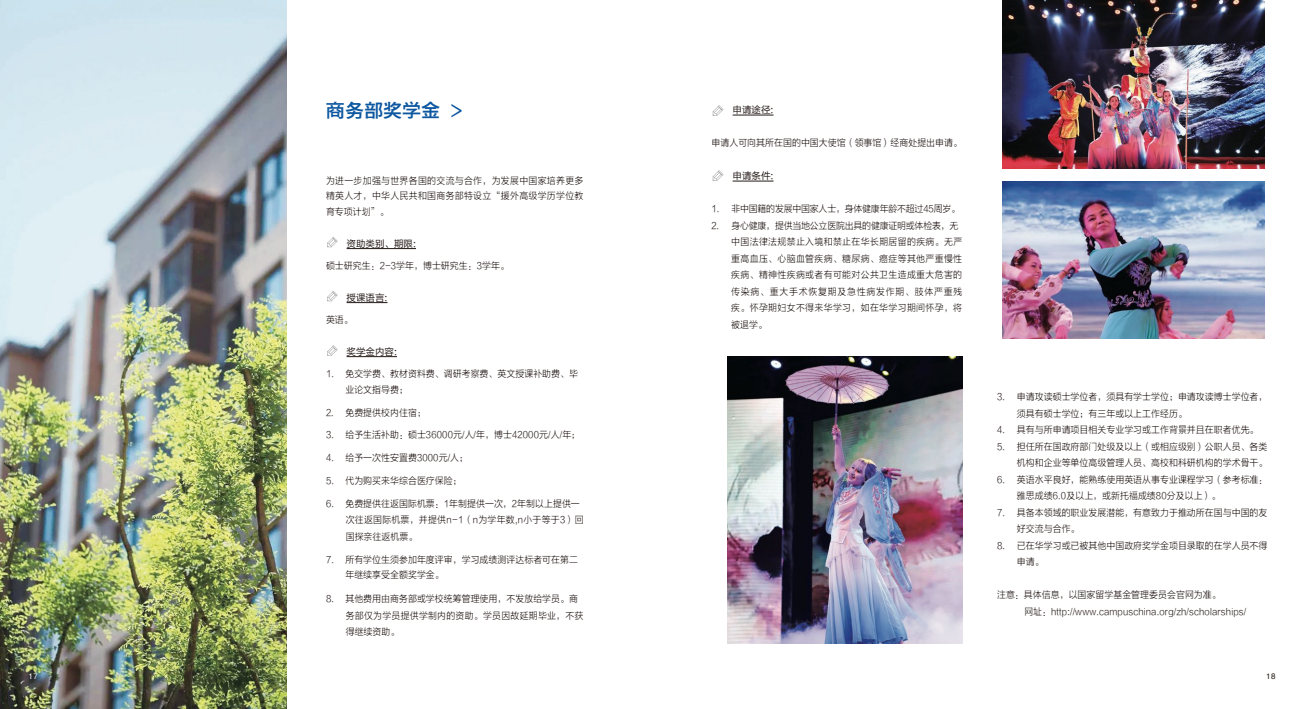
<style>
.page{position:relative;width:1304px;height:709px;background:#fff}
.page>*{position:absolute;margin:0;border:0;box-sizing:border-box;transform-origin:0 0}
.t1{font:19px "FZYDZHJW GB1 0";color:#0c57a0}
.t2{font:9.5px/16.5px "FZLTXHK";color:#231916;scale:.94 1}
.t3{font:9.5px/16.5px "FZLTXHK";letter-spacing:.035em;color:#231916;scale:.94 1}
.t4{font:9.5px "FZLTHJW GB1 0";color:#231916}
.t5{font:9.5px "FZLTXHK";letter-spacing:-.025em;color:#231916;scale:.94 1}
.t6{font:8px "Helvetica";color:#231916}
.t7{font:8px "Helvetica";color:#fff}
</style>
<div class="page">
<hr style="left:347px;top:248px;width:69px;height:1px;background:#231916">
<hr style="left:347px;top:302px;width:40px;height:1px;background:#231916">
<hr style="left:347px;top:356px;width:50px;height:1px;background:#231916">
<svg style="left:327px;top:237px;width:11px;height:10px"></svg>
<svg style="left:327px;top:291px;width:11px;height:10px"></svg>
<svg style="left:327px;top:345px;width:11px;height:11px"></svg>
<img style="left:0;top:0;width:287px;height:709px">
<hr style="left:733px;top:115px;width:40px;height:1px;background:#231916">
<hr style="left:733px;top:181px;width:40px;height:1px;background:#231916">
<svg style="left:713px;top:105px;width:10px;height:11px"></svg>
<svg style="left:713px;top:170px;width:10px;height:11px"></svg>
<img style="left:1002px;top:0;width:263px;height:168px">
<img style="left:727px;top:356px;width:235px;height:287px">
<img style="left:1002px;top:182px;width:263px;height:156px">
<p class="t7" style="left:28px;top:670px;width:11px">17</p>
<h1 class="t1" style="left:326px;top:99px;width:138px">商务部奖学金 &gt;</h1>
<p class="t4" style="left:733px;top:105px;width:42px">申请途径:</p>
<p class="t2" style="left:711px;top:135px;width:268px">申请人可向其所在国的中国大使馆（领事馆）经商处提出申请。</p>
<p class="t4" style="left:733px;top:171px;width:42px">申请条件:</p>
<p class="t5" style="left:711px;top:204px;width:266px">1. 非中国籍的发展中国家人士，身体健康年龄不超过45周岁。</p>
<p class="t3" style="left:731px;top:217px;width:247px;text-indent:-20px">2. 身心健康，提供当地公立医院出具的健康证明或体检表，无中国法律法规禁止入境和禁止在华长期居留的疾病。无严重高血压、心脑血管疾病、糖尿病、癌症等其他严重慢性疾病、精神性疾病或者有可能对公共卫生造成重大危害的传染病、重大手术恢复期及急性病发作期、肢体严重残疾。怀孕期妇女不得来华学习，如在华学习期间怀孕，将被退学。</p>
<p class="t2" style="left:326px;top:173px;width:275px;line-height:15.8px;text-align:justify">为进一步加强与世界各国的交流与合作，为发展中国家培养更多精英人才，中华人民共和国商务部特设立“援外高级学历学位教育专项计划”。</p>
<p class="t4" style="left:347px;top:238px;width:71px">资助类别、期限:</p>
<p class="t2" style="left:326px;top:258px;width:196px">硕士研究生：2-3学年，博士研究生：3学年。</p>
<p class="t4" style="left:347px;top:292px;width:42px">授课语言:</p>
<p class="t2" style="left:326px;top:312px;width:30px">英语。</p>
<p class="t4" style="left:347px;top:346px;width:52px">奖学金内容:</p>
<p class="t2" style="left:345px;top:366px;width:249px;line-height:15.8px;text-indent:-19px">1. 免交学费、教材资料费、调研考察费、英文授课补助费、毕业论文指导费；</p>
<p class="t2" style="left:326px;top:404px;width:108px">2. 免费提供校内住宿；</p>
<p class="t2" style="left:326px;top:427px;width:272px">3. 给予生活补助：硕士36000元/人/年，博士42000元/人/年；</p>
<p class="t2" style="left:326px;top:450px;width:153px">4. 给予一次性安置费3000元/人；</p>
<p class="t2" style="left:326px;top:472px;width:146px">5. 代为购买来华综合医疗保险；</p>
<p class="t2" style="left:346px;top:495px;width:255px;text-indent:-20px">6. 免费提供往返国际机票：1年制提供一次，2年制以上提供一次往返国际机票，并提供n-1（n为学年数,n小于等于3）回国探亲往返机票。</p>
<p class="t2" style="left:345px;top:551px;width:249px;line-height:15.8px;text-indent:-19px">7. 所有学位生须参加年度评审，学习成绩测评达标者可在第二年继续享受全额奖学金。</p>
<p class="t2" style="left:346px;top:590px;width:255px;text-indent:-20px">8. 其他费用由商务部或学校统筹管理使用，不发放给学员。商务部仅为学员提供学制内的资助。学员因故延期毕业，不获得继续资助。</p>
<p class="t2" style="left:1017px;top:389px;width:268px;text-indent:-20px">3. 申请攻读硕士学位者，须具有学士学位；申请攻读博士学位者，须具有硕士学位；有三年或以上工作经历。</p>
<p class="t2" style="left:997px;top:422px;width:280px">4. 具有与所申请项目相关专业学习或工作背景并且在职者优先。</p>
<p class="t2" style="left:997px;top:438px;width:289px;text-align:right">5. 担任所在国政府部门处级及以上（或相应级别）公职人员、各类机构和企业等单位高级管理人员、高校和科研机构的学术骨干。</p>
<p class="t2" style="left:1017px;top:471px;width:268px;text-indent:-20px">6. 英语水平良好，能熟练使用英语从事专业课程学习（参考标准：雅思成绩6.0及以上，或新托福成绩80分及以上）。</p>
<p class="t2" style="left:1017px;top:504px;width:268px;text-indent:-20px">7. 具备本领域的职业发展潜能，有意致力于推动所在国与中国的友好交流与合作。</p>
<p class="t2" style="left:1017px;top:537px;width:268px;text-indent:-20px">8. 已在华学习或已被其他中国政府奖学金项目录取的在学人员不得申请。</p>
<p class="t2" style="left:1024px;top:587px;width:238px;text-indent:-27px">注意：具体信息，以国家留学基金管理委员会官网为准。<br>网址：http://www.campuschina.org/zh/scholarships/</p>
<p class="t6" style="left:1266px;top:670px;width:11px">18</p>
</div>
